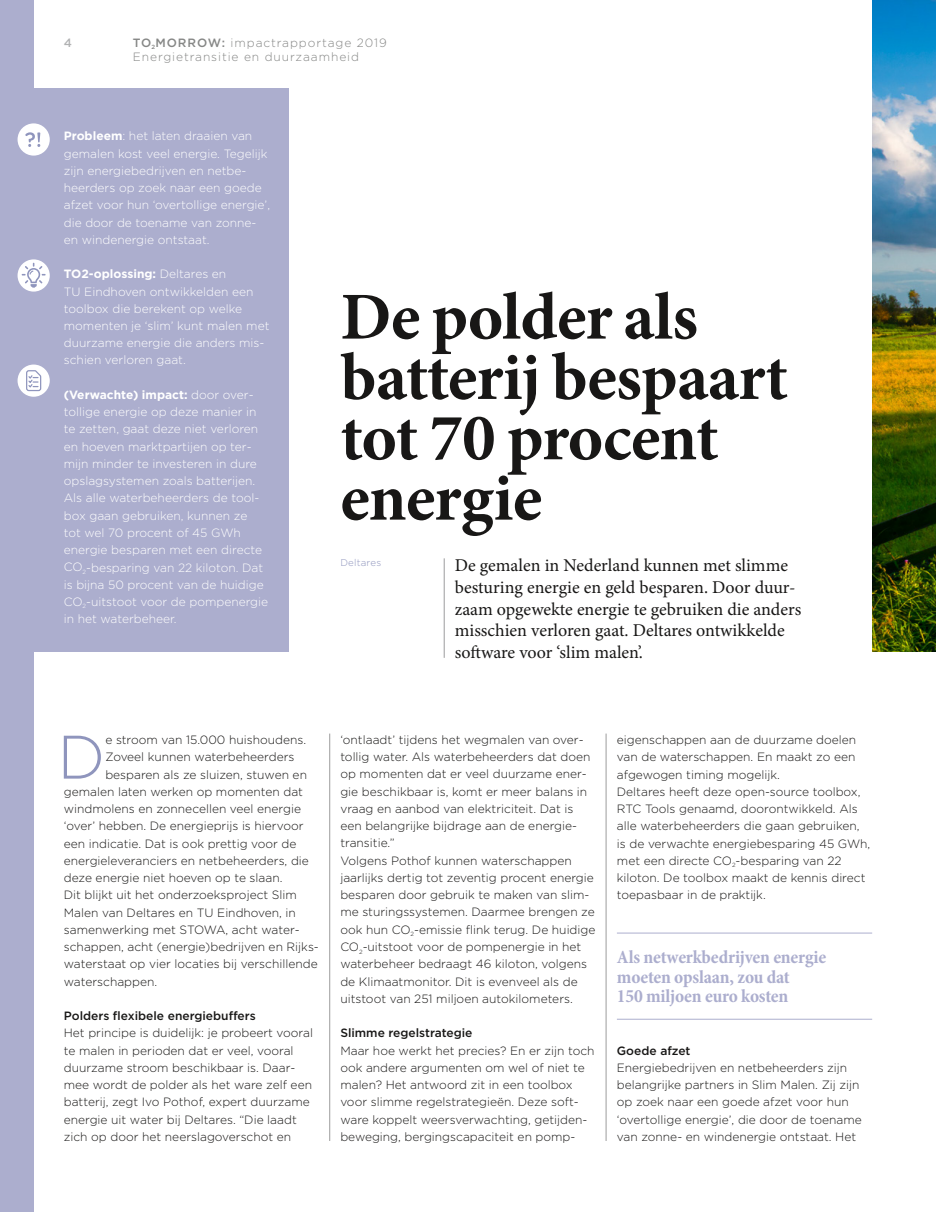
<style>
.page{position:relative;width:936px;height:1212px;background:#fff}
.page>*{position:absolute;margin:0;border:0;box-sizing:border-box;transform-origin:0 0}
.t1{font:700 67.05px/60.3px "Minion Pro";letter-spacing:-.01em;color:#181716}
.t2{font:300 61.35px "Gotham";color:#8f95bd}
.t3{font:700 condensed 18.75px/19.5px "Minion Pro";letter-spacing:-.01em;color:#acaece}
.t4{font:18px/21.6px "Minion Pro";color:#181716}
.t5{font:300 12px/17.2px "Gotham";color:#181716}
.t6{font:300 12px/17.2px "Gotham";color:#fff}
.t7{font:500 12px "Gotham";color:#181716}
.t8{font:300 12px/14.4px "Gotham";letter-spacing:.075em;color:#868786}
.t9{font:500 12px "Gotham";color:#b1b2b3}
.t10{font:300 9.75px "Gotham";letter-spacing:.02em;color:#8f95bd}
.s1{font-weight:500}
.s2{font-weight:700}
</style>
<div class="page">
<div style="left:0;top:0;width:34px;height:1212px;background:#acaece"></div>
<hr style="left:444px;top:558px;width:1px;height:100px;background:#9c9c9d">
<img style="left:872px;top:0;width:63px;height:652px">
<hr style="left:617px;top:933px;width:255px;height:1px;background:#acaece">
<hr style="left:617px;top:1019px;width:255px;height:1px;background:#acaece">
<div style="left:0;top:88px;width:289px;height:564px;background:#acaece"></div>
<hr style="left:605px;top:733px;width:1px;height:408px;background:#9c9c9d">
<hr style="left:329px;top:733px;width:1px;height:408px;background:#9c9c9d">
<div style="left:18px;top:259px;width:32px;height:33px;background:#fff;border-radius:50%"></div>
<svg style="left:22px;top:263px;width:24px;height:25px"></svg>
<div style="left:18px;top:123px;width:32px;height:33px;background:#fff;border-radius:50%"></div>
<svg style="left:25px;top:132px;width:15px;height:15px"></svg>
<div style="left:18px;top:365px;width:32px;height:32px;background:#fff;border-radius:50%"></div>
<svg style="left:26px;top:370px;width:16px;height:22px"></svg>
<p class="t9" style="left:64px;top:35px;width:10px">4</p>
<p class="t8" style="left:133px;top:35px;width:255px"><span class="s1">TO</span><sub>2</sub><span class="s1">MORROW:</span> impactrapportage 2019<br>Energietransitie en duurzaamheid</p>
<p class="t6" style="left:64px;top:127px;width:208px"><span class="s2">Probleem</span>: het laten draaien van gemalen kost veel energie. Tegelijk zijn energiebedrijven en netbe&shy;heerders op zoek naar een goede afzet voor hun ‘overtollige energie’, die door de toename van zonne&shy;en windenergie ontstaat.</p>
<p class="t6" style="left:64px;top:265px;width:207px"><span class="s2">TO2-oplossing:</span> Deltares en<br>TU Eindhoven ontwikkelden een toolbox die berekent op welke momenten je ‘slim’ kunt malen met duurzame energie die anders mis&shy;schien verloren gaat.</p>
<p class="t6" style="left:64px;top:386px;width:206px"><span class="s2">(Verwachte) impact:</span> door over&shy;tollige energie op deze manier in te zetten, gaat deze niet verloren en hoeven marktpartijen op ter&shy;mijn minder te investeren in dure opslagsystemen zoals batterijen.<br>Als alle waterbeheerders de tool&shy;box gaan gebruiken, kunnen ze<br>tot wel 70 procent of 45 GWh energie besparen met een directe<br>CO<sub>2</sub>-besparing van 22 kiloton. Dat is bijna 50 procent van de huidige<br>CO<sub>2</sub>-uitstoot voor de pompenergie in het waterbeheer.</p>
<h1 class="t1" style="left:340px;top:286px;width:449px">De polder als batterij bespaart tot 70 procent energie</h1>
<h3 class="t4" style="left:455px;top:555px;width:348px">De gemalen in Nederland kunnen met slimme besturing energie en geld besparen. Door duur&shy;zaam opgewekte energie te gebruiken die anders misschien verloren gaat. Deltares ontwikkelde software voor ‘slim malen’.</h3>
<p class="t10" style="left:340px;top:556px;width:42px">Deltares</p>
<h2 class="t2" style="left:57px;top:718px;width:49px">D</h2>
<p class="t5" style="left:105px;top:731px;width:202px">e stroom van 15.000 huishoudens.</p>
<p class="t5" style="left:105px;top:748px;width:190px">Zoveel kunnen waterbeheerders</p>
<p class="t5" style="left:105px;top:765px;width:203px">besparen als ze sluizen, stuwen en</p>
<p class="t5" style="left:64px;top:783px;width:241px">gemalen laten werken op momenten dat</p>
<p class="t5" style="left:64px;top:800px;width:239px">windmolens en zonnecellen veel energie</p>
<p class="t5" style="left:64px;top:817px;width:241px">‘over’ hebben. De energieprijs is hiervoor</p>
<p class="t5" style="left:64px;top:834px;width:234px">een indicatie. Dat is ook prettig voor de</p>
<p class="t5" style="left:64px;top:852px;width:246px">energieleveranciers en netbeheerders, die</p>
<p class="t5" style="left:64px;top:869px;width:220px">deze energie niet hoeven op te slaan.</p>
<p class="t5" style="left:64px;top:886px;width:235px">Dit blijkt uit het onderzoeksproject Slim</p>
<p class="t5" style="left:64px;top:903px;width:234px">Malen van Deltares en TU Eindhoven, in</p>
<p class="t5" style="left:64px;top:920px;width:237px">samenwerking met STOWA, acht water-</p>
<p class="t5" style="left:64px;top:938px;width:256px">schappen, acht (energie)bedrijven en Rijks-</p>
<p class="t5" style="left:64px;top:955px;width:255px">waterstaat op vier locaties bij verschillende</p>
<p class="t5" style="left:64px;top:972px;width:95px">waterschappen.</p>
<p class="t7" style="left:64px;top:1008px;width:193px">Polders flexibele energiebuffers</p>
<p class="t5" style="left:64px;top:1024px;width:251px">Het principe is duidelijk: je probeert vooral te malen in perioden dat er veel, vooral duurzame stroom beschikbaar is. Daar&shy;mee wordt de polder als het ware zelf een batterij, zegt Ivo Pothof, expert duurzame energie uit water bij Deltares. “Die laadt zich op door het neerslagoverschot en</p>
<p class="t5" style="left:340px;top:731px;width:257px">‘ontlaadt’ tijdens het wegmalen van over&shy;tollig water. Als waterbeheerders dat doen op momenten dat er veel duurzame ener&shy;gie beschikbaar is, komt er meer balans in vraag en aanbod van elektriciteit. Dat is een belangrijke bijdrage aan de energie&shy;transitie.”<br>Volgens Pothof kunnen waterschappen jaarlijks dertig tot zeventig procent energie besparen door gebruik te maken van slim&shy;me sturingssystemen. Daarmee brengen ze ook hun CO<sub>2</sub>-emissie flink terug. De huidige CO<sub>2</sub>-uitstoot voor de pompenergie in het waterbeheer bedraagt 46 kiloton, volgens de Klimaatmonitor. Dit is evenveel als de uitstoot van 251 miljoen autokilometers.</p>
<p class="t7" style="left:340px;top:1025px;width:134px">Slimme regelstrategie</p>
<p class="t5" style="left:340px;top:1041px;width:256px">Maar hoe werkt het precies? En er zijn toch ook andere argumenten om wel of niet te malen? Het antwoord zit in een toolbox voor slimme regelstrategieën. Deze soft&shy;ware koppelt weersverwachting, getijden&shy;beweging, bergingscapaciteit en pomp-</p>
<p class="t5" style="left:617px;top:731px;width:255px">eigenschappen aan de duurzame doelen van de waterschappen. En maakt zo een afgewogen timing mogelijk.<br>Deltares heeft deze open-source toolbox, RTC Tools genaamd, doorontwikkeld. Als alle waterbeheerders die gaan gebruiken, is de verwachte energiebesparing 45 GWh, met een directe CO<sub>2</sub>-besparing van 22 kiloton. De toolbox maakt de kennis direct toepasbaar in de praktijk.</p>
<h3 class="t3" style="left:617px;top:947px;width:211px">Als netwerkbedrijven energie moeten opslaan, zou dat<br>150 miljoen euro kosten</h3>
<p class="t7" style="left:617px;top:1042px;width:75px">Goede afzet</p>
<p class="t5" style="left:617px;top:1059px;width:246px">Energiebedrijven en netbeheerders zijn belangrijke partners in Slim Malen. Zij zijn op zoek naar een goede afzet voor hun ‘overtollige energie’, die door de toename van zonne- en windenergie ontstaat. Het</p>
</div>
